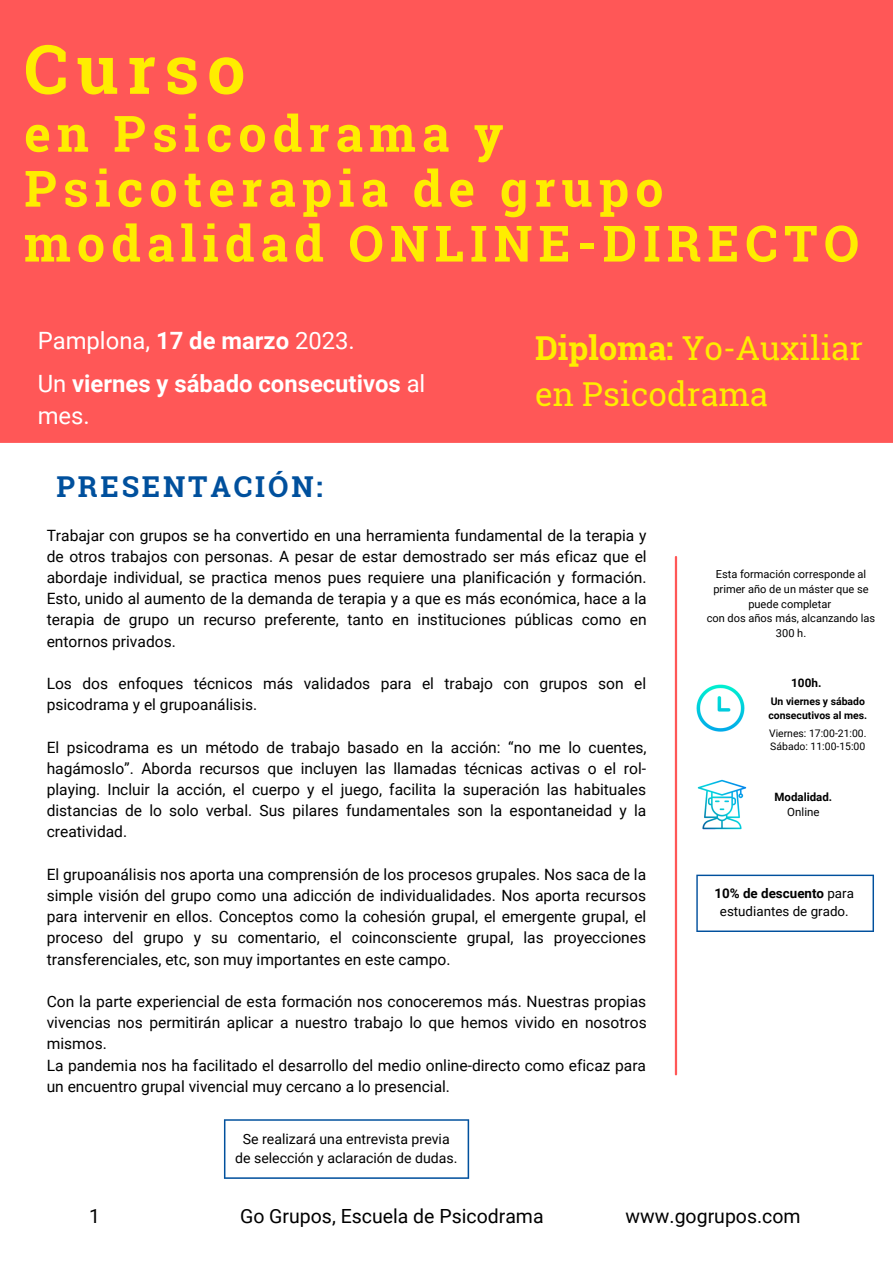
<style>
.page{position:relative;width:893px;height:1264px;background:#fff}
.page>*{position:absolute;margin:0;border:0;box-sizing:border-box;transform-origin:0 0}
.t1{font:700 67.8px "Roboto Slab";letter-spacing:.125em;color:#ffed00}
.t2{font:700 50.1px/54.9px "Roboto Slab";letter-spacing:.12em;color:#ffed00}
.t3{font:33px/46px "Roboto Slab";color:#ffed00}
.t4{font:700 28.8px "Roboto Slab";letter-spacing:.1em;color:#00509d}
.t5{font:700 23.85px/32.5px "Roboto";color:#fff}
.t6{font:23.85px "Roboto";color:#fff}
.t7{font:19.5px "Roboto";color:#000}
.t8{font:15.6px/21.1px "Roboto";color:#000;text-align:justify}
.t9{font:14.1px/19.5px "Roboto";color:#000;text-align:center}
.t10{font:13.35px/18.5px "Roboto";color:#000;text-align:center}
.t11{font:700 11.85px "Roboto";color:#000}
.t12{font:700 11.55px "Roboto";color:#000}
.t13{font:11.55px "Roboto";letter-spacing:.01em;color:#000}
.t14{font:11.1px/14.7px "Roboto";color:#000;text-align:center}
.t15{font:10.5px/14px "Roboto";color:#000}
.t16{font:700 10.5px/14px "Roboto";color:#000}
.s1{font-weight:700}
.s2{font-weight:400}
</style>
<div class="page">
<hr style="left:674px;top:557px;width:3px;height:517px;background:#ff5757">
<img style="left:696px;top:684px;width:49px;height:48px">
<img style="left:697px;top:780px;width:49px;height:49px">
<svg style="left:696px;top:874px;width:177px;height:58px"></svg>
<div style="left:0;top:0;width:892px;height:443px;background:#ff5757"></div>
<svg style="left:224px;top:1119px;width:245px;height:59px"></svg>
<h1 class="t1" style="left:24px;top:23px;width:222px">Curso</h1>
<h2 class="t2" style="left:24px;top:105px;width:836px">en Psicodrama y<br>Psicoterapia de grupo modalidad ONLINE-DIRECTO</h2>
<h3 class="t6" style="left:38px;top:327px;width:319px">Pamplona, <span class="s1">17 de marzo</span> 2023.</h3>
<h3 class="t5" style="left:38px;top:367px;width:389px"><span class="s2">Un</span> viernes y sábado consecutivos <span class="s2">al mes.</span></h3>
<h3 class="t4" style="left:56px;top:467px;width:268px">PRESENTACIÓN:</h3>
<h3 class="t3" style="left:535px;top:324px;width:329px"><span class="s1">Diploma:</span> Yo-Auxiliar en Psicodrama</h3>
<p class="t8" style="left:47px;top:524px;width:601px">Trabajar con grupos se ha convertido en una herramienta fundamental de la terapia y de otros trabajos con personas. A pesar de estar demostrado ser más eficaz que el abordaje individual, se practica menos pues requiere una planificación y formación.<br>Esto, unido al aumento de la demanda de terapia y a que es más económica, hace a la terapia de grupo un recurso preferente, tanto en instituciones públicas como en entornos privados.</p>
<p class="t8" style="left:47px;top:673px;width:601px">Los dos enfoques técnicos más validados para el trabajo con grupos son el psicodrama y el grupoanálisis.</p>
<p class="t8" style="left:47px;top:736px;width:601px">El psicodrama es un método de trabajo basado en la acción: “no me lo cuentes, hagámoslo”. Aborda recursos que incluyen las llamadas técnicas activas o el rol&shy;playing. Incluir la acción, el cuerpo y el juego, facilita la superación las habituales distancias de lo solo verbal. Sus pilares fundamentales son la espontaneidad y la creatividad.</p>
<p class="t8" style="left:47px;top:863px;width:601px">El grupoanálisis nos aporta una comprensión de los procesos grupales. Nos saca de la simple visión del grupo como una adicción de individualidades. Nos aporta recursos para intervenir en ellos. Conceptos como la cohesión grupal, el emergente grupal, el proceso del grupo y su comentario, el coinconsciente grupal, las proyecciones transferenciales, etc, son muy importantes en este campo.</p>
<p class="t8" style="left:47px;top:991px;width:601px;text-align:left">Con la parte experiencial de esta formación nos conoceremos más. Nuestras propias vivencias nos permitirán aplicar a nuestro trabajo lo que hemos vivido en nosotros mismos.<br>La pandemia nos ha facilitado el desarrollo del medio online-directo como eficaz para un encuentro grupal vivencial muy cercano a lo presencial.</p>
<p class="t9" style="left:235px;top:1129px;width:224px">Se realizará una entrevista previa de selección y aclaración de dudas.</p>
<p class="t14" style="left:706px;top:567px;width:170px">Esta formación corresponde al primer año de un máster que se puede completar<br>con dos años más, alcanzando las<br>300 h.</p>
<p class="t11" style="left:791px;top:676px;width:32px">100h.</p>
<p class="t16" style="left:768px;top:694px;width:100px">Un viernes y sábado consecutivos al mes.</p>
<p class="t15" style="left:769px;top:726px;width:99px">Viernes: 17:00-21:00.<br>Sábado: 11:00-15:00</p>
<p class="t12" style="left:774px;top:790px;width:59px">Modalidad.</p>
<p class="t13" style="left:787px;top:805px;width:34px">Online</p>
<p class="t10" style="left:714px;top:884px;width:141px"><span class="s1">10% de descuento</span> para estudiantes de grado.</p>
<p class="t7" style="left:89px;top:1204px;width:12px">1</p>
<p class="t7" style="left:240px;top:1204px;width:305px">Go Grupos, Escuela de Psicodrama</p>
<p class="t7" style="left:625px;top:1204px;width:176px">www.gogrupos.com</p>
</div>
